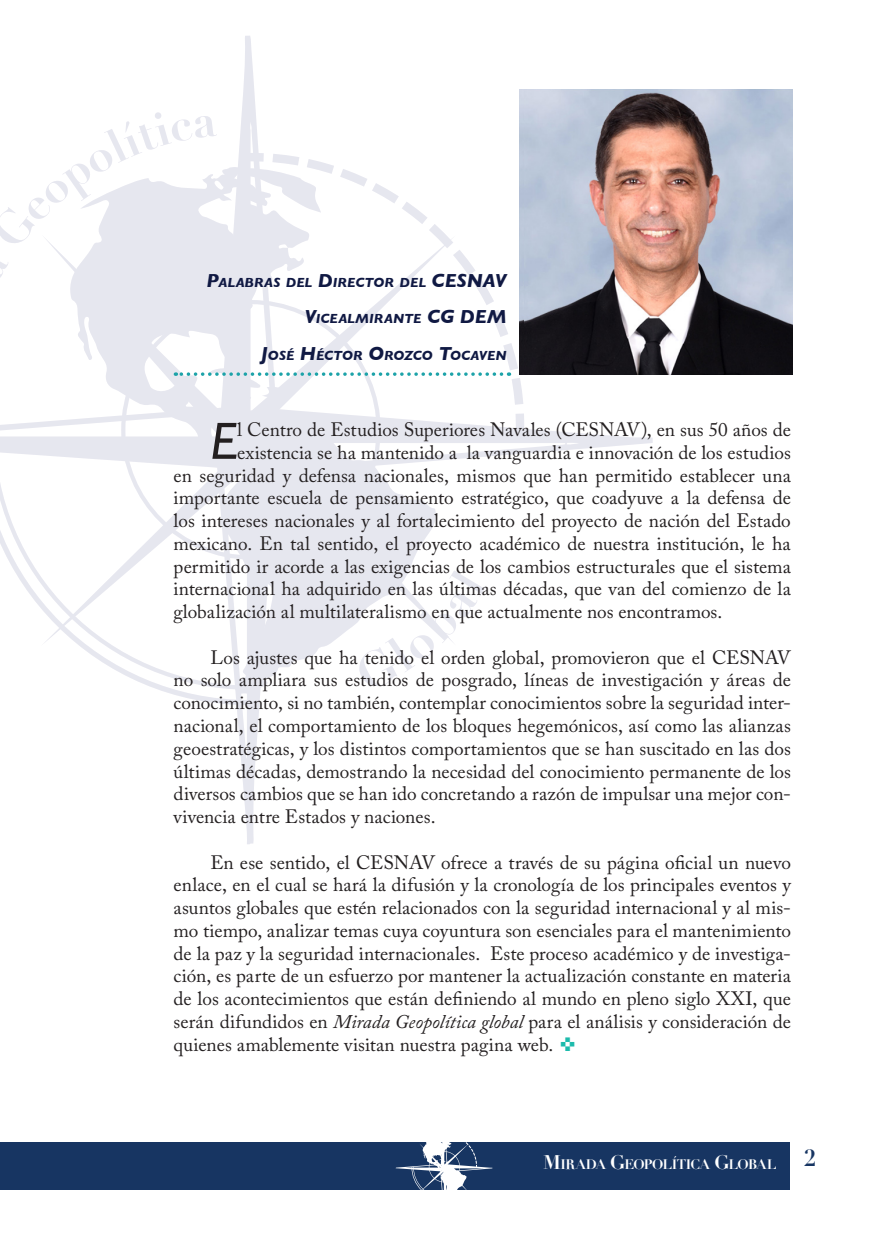
<style>
.page{position:relative;width:893px;height:1241px;background:#fff}
.page>*{position:absolute;margin:0;border:0;box-sizing:border-box;transform-origin:0 0}
.t1{font:italic 500 52.68px "Gill Sans";color:#231f20}
.t2{font:19.25px/22.8px "Adobe Caslon Pro";color:#231f20;text-align:justify}
.t3{font:italic 700 13.47px "Gill Sans";letter-spacing:.005em;color:#101943}
.t4{font:700 13.47px "Didot";letter-spacing:-.035em;color:#fff}
.s1{font-size:19.25px}
.s2{font-style:italic}
.s3{color:#1dbbac}
</style>
<div class="page">
<svg style="left:181px;top:36px;width:472px;height:808px"></svg>
<div style="left:0;top:1141px;width:789px;height:48px;background:#173562"></div>
<svg style="left:396px;top:1141px;width:96px;height:49px"></svg>
<img style="left:524px;top:89px;width:268px;height:285px">
<svg style="left:0;top:112px;width:502px;height:580px"></svg>
<p class="t3" style="left:207px;top:274px;width:302px"><span class="s1">P</span>ALABRAS DEL <span class="s1">D</span>IRECTOR DEL <span class="s1">CESNAV</span></p>
<p class="t3" style="left:305px;top:311px;width:172px"><span class="s1">V</span>ICEALMIRANTE <span class="s1">CG DEM</span></p>
<p class="t3" style="left:261px;top:347px;width:246px"><span class="s1">J</span>OSÉ <span class="s1">H</span>ÉCTOR <span class="s1">O</span>ROZCO <span class="s1">T</span>OCAVEN</p>
<p class="t1" style="left:210px;top:409px;width:28px">E</p>
<p class="t2" style="left:237px;top:418px;width:555px">l Centro de Estudios Superiores Navales (CESNAV), en sus 50 años de</p>
<p class="t2" style="left:237px;top:440px;width:555px">existencia se ha mantenido a la vanguardia e innovación de los estudios</p>
<p class="t2" style="left:174px;top:463px;width:619px">en seguridad y defensa nacionales, mismos que han permitido establecer una</p>
<p class="t2" style="left:174px;top:486px;width:619px">importante escuela de pensamiento estratégico, que coadyuve a la defensa de</p>
<p class="t2" style="left:174px;top:509px;width:619px">los intereses nacionales y al fortalecimiento del proyecto de nación del Estado</p>
<p class="t2" style="left:174px;top:531px;width:619px">mexicano. En tal sentido, el proyecto académico de nuestra institución, le ha</p>
<p class="t2" style="left:174px;top:554px;width:619px">permitido ir acorde a las exigencias de los cambios estructurales que el sistema</p>
<p class="t2" style="left:174px;top:577px;width:619px">internacional ha adquirido en las últimas décadas, que van del comienzo de la</p>
<p class="t2" style="left:174px;top:600px;width:550px">globalización al multilateralismo en que actualmente nos encontramos.</p>
<p class="t2" style="left:174px;top:645px;width:619px;text-indent:37px">Los ajustes que ha tenido el orden global, promovieron que el CESNAV no solo ampliara sus estudios de posgrado, líneas de investigación y áreas de conocimiento, si no también, contemplar conocimientos sobre la seguridad inter&shy;nacional, el comportamiento de los bloques hegemónicos, así como las alianzas geoestratégicas, y los distintos comportamientos que se han suscitado en las dos últimas décadas, demostrando la necesidad del conocimiento permanente de los diversos cambios que se han ido concretando a razón de impulsar una mejor con&shy;vivencia entre Estados y naciones.</p>
<p class="t2" style="left:174px;top:850px;width:619px;text-indent:37px">En ese sentido, el CESNAV ofrece a través de su página oficial un nuevo enlace, en el cual se hará la difusión y la cronología de los principales eventos y asuntos globales que estén relacionados con la seguridad internacional y al mis&shy;mo tiempo, analizar temas cuya coyuntura son esenciales para el mantenimiento de la paz y la seguridad internacionales. Este proceso académico y de investiga&shy;ción, es parte de un esfuerzo por mantener la actualización constante en materia de los acontecimientos que están definiendo al mundo en pleno siglo XXI, que serán difundidos en <span class="s2">Mirada Geopolítica global</span> para el análisis y consideración de quienes amablemente visitan nuestra pagina web. <span class="s3">✜</span></p>
<p class="t4" style="left:543px;top:1155px;width:275px"><span class="s1">M</span>IRADA <span class="s1">G</span>EOPOLÍTICA <span class="s1">G</span>LOBAL <sup>2</sup></p>
</div>
